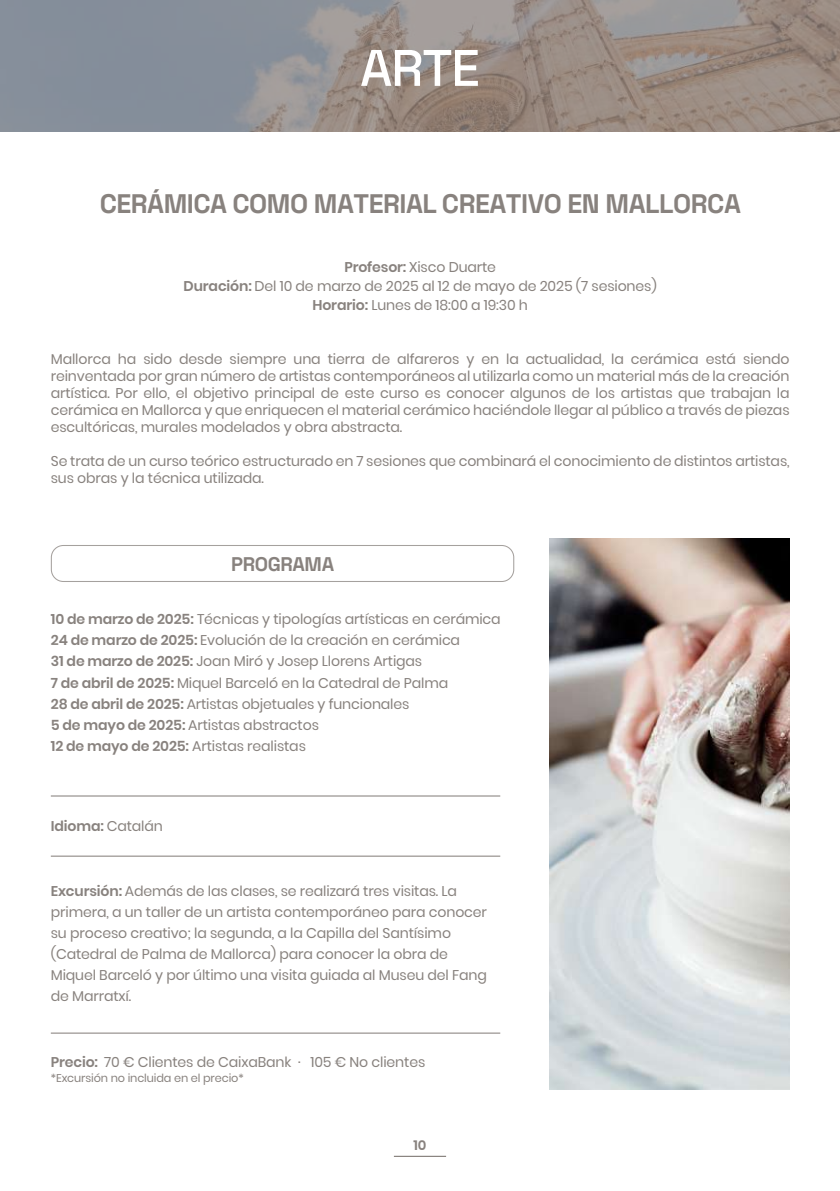
<style>
.page{position:relative;width:840px;height:1191px;background:#fff}
.page>*{position:absolute;margin:0;border:0;box-sizing:border-box;transform-origin:0 0}
.t1{font:300 51.2px "Space Grotesk";color:#fff}
.t2{font:300 26.8px "Space Grotesk";letter-spacing:-.02em;color:#88827e}
.t3{font:300 19.8px "Space Grotesk";letter-spacing:-.02em;color:#88827e}
.t4{font:14.2px/21.2px "Poppins";letter-spacing:-.01em;color:#88827e}
.t5{font:600 14.2px "Poppins";letter-spacing:-.01em;color:#88827e}
.t6{font:600 13.6px "Poppins";color:#88827e}
.t7{font:11.2px "Poppins";letter-spacing:-.01em;color:#88827e}
.s1{font-weight:600}
.s2{font-weight:400}
</style>
<div class="page">
<hr style="left:393px;top:1155px;width:53px;height:2px;background:#88827e">
<hr style="left:51px;top:855px;width:449px;height:1px;background:#88827e">
<hr style="left:51px;top:795px;width:449px;height:1px;background:#88827e">
<hr style="left:51px;top:1032px;width:449px;height:1px;background:#88827e">
<img style="left:549px;top:538px;width:240px;height:551px">
<div style="left:51px;top:545px;width:463px;height:37px;border:1px solid #88827e;border-radius:12px"></div>
<svg style="left:0;top:0;width:839px;height:131px;background:#928d8c"></svg>
<h1 class="t1" style="left:360px;top:31px;width:121px">ARTE</h1>
<h2 class="t2" style="left:100px;top:184px;width:642px">CERÁMICA COMO MATERIAL CREATIVO EN MALLORCA</h2>
<p class="t4" style="left:183px;top:257px;width:474px;line-height:19.2px;text-align:center"><span class="s1">Profesor:</span> Xisco Duarte<br><span class="s1">Duración:</span> Del 10 de marzo de 2025 al 12 de mayo de 2025 (7 sesiones)<br><span class="s1">Horario:</span> Lunes de 18:00 a 19:30 h</p>
<p class="t4" style="left:51px;top:351px;width:740px;line-height:17px;text-align:justify">Mallorca ha sido desde siempre una tierra de alfareros y en la actualidad, la cerámica está siendo reinventada por gran número de artistas contemporáneos al utilizarla como un material más de la creación artística. Por ello, el objetivo principal de este curso es conocer algunos de los artistas que trabajan la cerámica en Mallorca y que enriquecen el material cerámico haciéndole llegar al público a través de piezas escultóricas, murales modelados y obra abstracta.</p>
<p class="t4" style="left:51px;top:452px;width:739px;line-height:17px">Se trata de un curso teórico estructurado en 7 sesiones que combinará el conocimiento de distintos artistas, sus obras y la técnica utilizada.</p>
<h3 class="t3" style="left:231px;top:549px;width:104px">PROGRAMA</h3>
<p class="t4" style="left:51px;top:608px;width:451px"><span class="s1">10 de marzo de 2025:</span> Técnicas y tipologías artísticas en cerámica <span class="s1">24 de marzo de 2025:</span> Evolución de la creación en cerámica<br><span class="s1">31 de marzo de 2025:</span> Joan Miró y Josep Llorens Artigas<br><span class="s1">7 de abril de 2025:</span> Miquel Barceló en la Catedral de Palma<br><span class="s1">28 de abril de 2025:</span> Artistas objetuales y funcionales<br><span class="s1">5 de mayo de 2025:</span> Artistas abstractos<br><span class="s1">12 de mayo de 2025:</span> Artistas realistas</p>
<p class="t5" style="left:51px;top:818px;width:113px">Idioma: <span class="s2">Catalán</span></p>
<p class="t4" style="left:51px;top:880px;width:437px"><span class="s1">Excursión:</span> Además de las clases, se realizará tres visitas. La primera, a un taller de un artista contemporáneo para conocer su proceso creativo; la segunda, a la Capilla del Santísimo (Catedral de Palma de Mallorca) para conocer la obra de Miquel Barceló y por último una visita guiada al Museu del Fang de Marratxí.</p>
<p class="t4" style="left:51px;top:1051px;width:376px"><span class="s1">Precio:</span> 70 € Clientes de CaixaBank · 105 € No clientes</p>
<p class="t7" style="left:51px;top:1072px;width:194px">*Excursión no incluida en el precio*</p>
<p class="t6" style="left:413px;top:1137px;width:15px">10</p>
</div>
